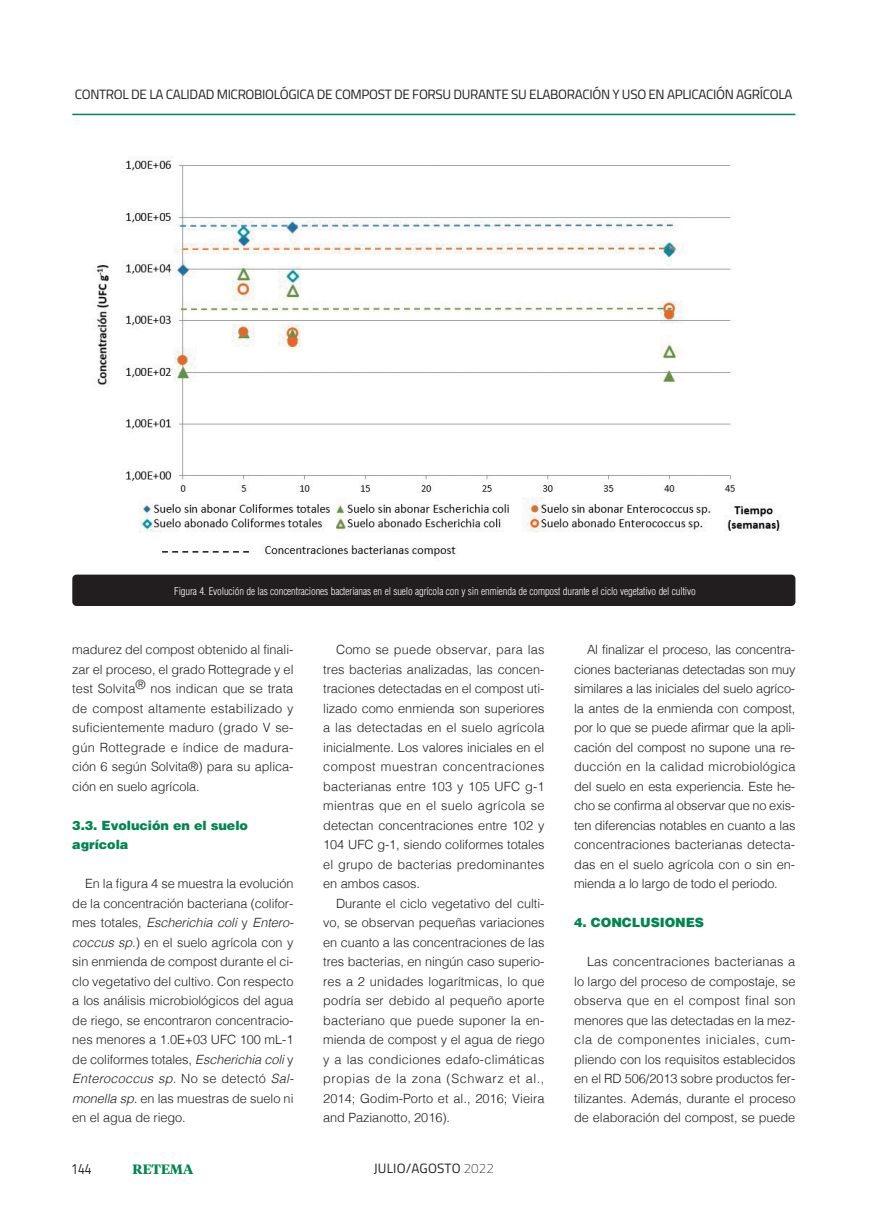
<style>
.page{position:relative;width:872px;height:1212px;background:#fff}
.page>*{position:absolute;margin:0;border:0;box-sizing:border-box;transform-origin:0 0}
.t1{font:15px "Titillium";color:#231f20;scale:.8 1}
.t2{font:13.5px "Titillium";letter-spacing:-.025em;color:#231f20}
.t3{font:13.5px "Titillium";letter-spacing:.01em;color:#231f20}
.t4{font:700 13.5px "Tiempos Headline";color:#018552}
.t5{font:300 12.75px/19.5px "Helvetica";letter-spacing:-.005em;color:#231f20;text-align:justify}
.t6{font:900 12.75px/19.5px "Helvetica";letter-spacing:-.005em;color:#018552}
.t7{font:300 condensed 10.5px "Helvetica";letter-spacing:-.01em;color:#fff}
.s1{font-style:italic}
.s2{font-weight:100}
</style>
<div class="page">
<hr style="left:72px;top:114px;width:723px;height:1px;background:#018552">
<img style="left:96px;top:157px;width:684px;height:400px">
<div style="left:72px;top:575px;width:723px;height:31px;background:#221e1f;border-radius:4px"></div>
<p class="t2" style="left:75px;top:84px;width:719px">CONTROL DE LA CALIDAD MICROBIOLÓGICA DE COMPOST DE FORSU DURANTE SU ELABORACIÓN Y USO EN APLICACIÓN AGRÍCOLA</p>
<p class="t7" style="left:174px;top:584px;width:523px">Figura 4. Evolución de las concentraciones bacterianas en el suelo agrícola con y sin enmienda de compost durante el ciclo vegetativo del cultivo</p>
<p class="t5" style="left:72px;top:641px;width:223px">madurez del compost obtenido al finali&shy;zar el proceso, el grado Rottegrade y el test Solvita® nos indican que se trata de compost altamente estabilizado y suficientemente maduro (grado V se&shy;gún Rottegrade e índice de madura&shy;ción 6 según Solvita®) para su aplica&shy;ción en suelo agrícola.</p>
<p class="t6" style="left:72px;top:815px;width:177px">3.3. Evolución en el suelo agrícola</p>
<p class="t5" style="left:72px;top:875px;width:223px;text-indent:13px">En la figura 4 se muestra la evolución de la concentración bacteriana (colifor&shy;mes totales, <span class="s1">Escherichia coli</span> y <span class="s1">Entero&shy;coccus sp.</span>) en el suelo agrícola con y sin enmienda de compost durante el ci&shy;clo vegetativo del cultivo. Con respecto a los análisis microbiológicos del agua de riego, se encontraron concentracio&shy;nes menores a 1.0E+03 UFC 100 mL-1 de coliformes totales, <span class="s1">Escherichia coli</span> y <span class="s1">Enterococcus sp.</span> No se detectó <span class="s1">Sal&shy;monella sp.</span> en las muestras de suelo ni en el agua de riego.</p>
<p class="t5" style="left:323px;top:641px;width:223px;text-indent:13px">Como se puede observar, para las tres bacterias analizadas, las concen&shy;traciones detectadas en el compost uti&shy;lizado como enmienda son superiores a las detectadas en el suelo agrícola inicialmente. Los valores iniciales en el compost muestran concentraciones bacterianas entre 103 y 105 UFC g-1 mientras que en el suelo agrícola se detectan concentraciones entre 102 y 104 UFC g-1, siendo coliformes totales el grupo de bacterias predominantes en ambos casos.</p>
<p class="t5" style="left:323px;top:894px;width:223px;text-indent:13px">Durante el ciclo vegetativo del culti&shy;vo, se observan pequeñas variaciones en cuanto a las concentraciones de las tres bacterias, en ningún caso superio&shy;res a 2 unidades logarítmicas, lo que podría ser debido al pequeño aporte bacteriano que puede suponer la en&shy;mienda de compost y el agua de riego y a las condiciones edafo-climáticas propias de la zona (Schwarz et al., 2014; Godim-Porto et al., 2016; Vieira and Pazianotto, 2016).</p>
<p class="t1" style="left:71px;top:1157px;width:27px">144</p>
<p class="t4" style="left:132px;top:1160px;width:62px">RETEMA</p>
<p class="t3" style="left:374px;top:1159px;width:122px">JULIO/AGOSTO <span class="s2">2022</span></p>
<p class="t5" style="left:574px;top:641px;width:223px;text-indent:13px">Al finalizar el proceso, las concentra&shy;ciones bacterianas detectadas son muy similares a las iniciales del suelo agríco&shy;la antes de la enmienda con compost, por lo que se puede afirmar que la apli&shy;cación del compost no supone una re&shy;ducción en la calidad microbiológica del suelo en esta experiencia. Este he&shy;cho se confirma al observar que no exis&shy;ten diferencias notables en cuanto a las concentraciones bacterianas detecta&shy;das en el suelo agrícola con o sin en&shy;mienda a lo largo de todo el periodo.</p>
<p class="t6" style="left:574px;top:913px;width:131px">4. CONCLUSIONES</p>
<p class="t5" style="left:574px;top:953px;width:223px;text-indent:13px">Las concentraciones bacterianas a lo largo del proceso de compostaje, se observa que en el compost final son menores que las detectadas en la mez&shy;cla de componentes iniciales, cum&shy;pliendo con los requisitos establecidos en el RD 506/2013 sobre productos fer&shy;tilizantes. Además, durante el proceso de elaboración del compost, se puede</p>
</div>
